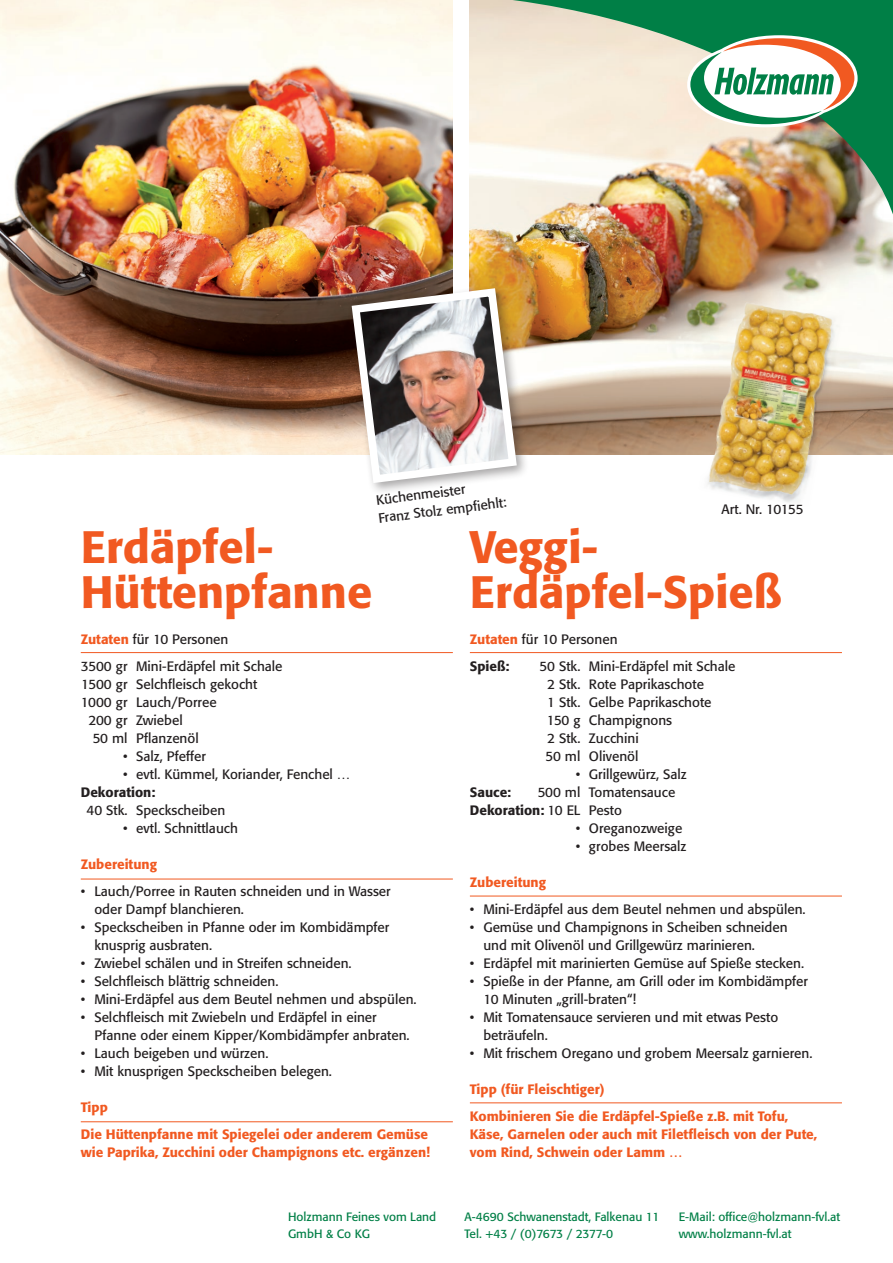
<style>
.page{position:relative;width:893px;height:1263px;background:#fff}
.page>*{position:absolute;margin:0;border:0;box-sizing:border-box;transform-origin:0 0}
.t1{font:500 45px/45px "Formata";color:#f15921}
.t2{font:13.5px/18px "Formata";color:#231f20}
.t3{font:500 13.5px/27px "Formata";color:#f15921}
.t4{font:500 13.5px "Formata";color:#231f20}
.t5{font:13.5px "Formata";letter-spacing:-.02em;color:#231f20}
.t6{font:12px/16.5px "Formata";color:#007f46}
.s1{font-weight:500;color:#f15921}
.s2{font-weight:500}
</style>
<div class="page">
<img style="left:470px;top:264px;width:423px;height:190px">
<img style="left:0;top:0;width:453px;height:454px">
<hr style="left:81px;top:652px;width:372px;height:1px;background:#f15921">
<hr style="left:470px;top:652px;width:372px;height:1px;background:#f15921">
<hr style="left:81px;top:879px;width:372px;height:1px;background:#f15921">
<hr style="left:81px;top:1121px;width:372px;height:1px;background:#f15921">
<hr style="left:470px;top:896px;width:372px;height:1px;background:#f15921">
<hr style="left:470px;top:1102px;width:372px;height:1px;background:#f15921">
<div style="left:347px;top:284px;width:182px;height:212px;background:#231f20;opacity:.4"></div>
<img style="left:347px;top:284px;width:174px;height:203px">
<img style="left:688px;top:279px;width:169px;height:224px">
<img style="left:384px;top:0;width:509px;height:264px">
<svg style="left:687px;top:35px;width:171px;height:92px"></svg>
<p class="t2" style="left:375px;top:491px;width:131px;rotate:-7deg">Küchenmeister<br>Franz Stolz empfiehlt:</p>
<h1 class="t1" style="left:470px;top:524px;width:314px">Veggi-<br>Erdäpfel-Spieß</h1>
<p class="t2" style="left:470px;top:626px;width:149px;line-height:27px"><span class="s1">Zutaten</span> für 10 Personen<br><span class="s2">Spieß:</span></p>
<p class="t5" style="left:721px;top:501px;width:84px">Art. Nr. 10155</p>
<h1 class="t1" style="left:81px;top:524px;width:293px">Erdäpfel-<br>Hüttenpfanne</h1>
<p class="t2" style="left:81px;top:626px;width:203px;line-height:27px"><span class="s1">Zutaten</span> für 10 Personen<br>3500 gr Mini-Erdäpfel mit Schale</p>
<p class="t2" style="left:81px;top:675px;width:178px">1500 gr Selchfleisch gekocht</p>
<p class="t2" style="left:81px;top:693px;width:137px">1000 gr Lauch/Porree</p>
<p class="t2" style="left:88px;top:711px;width:96px">200 gr Zwiebel</p>
<p class="t2" style="left:93px;top:729px;width:108px">50 ml Pflanzenöl</p>
<p class="t2" style="left:123px;top:747px;width:84px">• Salz, Pfeffer</p>
<p class="t2" style="left:123px;top:765px;width:229px">• evtl. Kümmel, Koriander, Fenchel …</p>
<p class="t4" style="left:81px;top:784px;width:76px">Dekoration:</p>
<p class="t2" style="left:87px;top:801px;width:140px">40 Stk. Speckscheiben</p>
<p class="t2" style="left:123px;top:819px;width:116px">• evtl. Schnittlauch</p>
<p class="t3" style="left:81px;top:851px;width:78px">Zubereitung</p>
<p class="t2" style="left:94px;top:882px;width:298px;text-indent:-14px">• Lauch/Porree in Rauten schneiden und in Wasser oder Dampf blanchieren.</p>
<p class="t2" style="left:94px;top:918px;width:297px;text-indent:-14px">• Speckscheiben in Pfanne oder im Kombidämpfer knusprig ausbraten.</p>
<p class="t2" style="left:81px;top:954px;width:272px">• Zwiebel schälen und in Streifen schneiden.</p>
<p class="t2" style="left:81px;top:972px;width:199px">• Selchfleisch blättrig schneiden.</p>
<p class="t2" style="left:81px;top:990px;width:337px">• Mini-Erdäpfel aus dem Beutel nehmen und abspülen.</p>
<p class="t2" style="left:94px;top:1008px;width:317px;text-indent:-14px">• Selchfleisch mit Zwiebeln und Erdäpfel in einer<br>Pfanne oder einem Kipper/Kombidämpfer anbraten.</p>
<p class="t2" style="left:81px;top:1044px;width:189px">• Lauch beigeben und würzen.</p>
<p class="t2" style="left:81px;top:1062px;width:253px">• Mit knusprigen Speckscheiben belegen.</p>
<p class="t3" style="left:81px;top:1094px;width:349px">Tipp<br>Die Hüttenpfanne mit Spiegelei oder anderem Gemüse</p>
<p class="t3" style="left:81px;top:1139px;width:351px">wie Paprika, Zucchini oder Champignons etc. ergänzen!</p>
<p class="t2" style="left:546px;top:657px;width:191px;text-indent:-6px">50 Stk. Mini-Erdäpfel mit Schale<br>2 Stk. Rote Paprikaschote<br>1 Stk. Gelbe Paprikaschote<br>150 g Champignons<br>2 Stk. Zucchini<br>50 ml Olivenöl</p>
<p class="t2" style="left:576px;top:765px;width:112px">• Grillgewürz, Salz</p>
<p class="t2" style="left:470px;top:783px;width:207px;text-indent:68px">500 ml Tomatensauce<br><span class="s2">Dekoration:</span> 10 EL Pesto</p>
<p class="t2" style="left:576px;top:819px;width:108px">• Oreganozweige</p>
<p class="t2" style="left:576px;top:837px;width:112px">• grobes Meersalz</p>
<p class="t3" style="left:470px;top:869px;width:78px">Zubereitung</p>
<p class="t2" style="left:470px;top:900px;width:337px">• Mini-Erdäpfel aus dem Beutel nehmen und abspülen.</p>
<p class="t2" style="left:483px;top:918px;width:306px;text-indent:-14px">• Gemüse und Champignons in Scheiben schneiden und mit Olivenöl und Grillgewürz marinieren.</p>
<p class="t2" style="left:470px;top:954px;width:336px">• Erdäpfel mit marinierten Gemüse auf Spieße stecken.</p>
<p class="t2" style="left:483px;top:972px;width:326px;text-indent:-14px">• Spieße in der Pfanne, am Grill oder im Kombidämpfer<br>10 Minuten „grill-braten“!</p>
<p class="t2" style="left:483px;top:1008px;width:296px;text-indent:-14px">• Mit Tomatensauce servieren und mit etwas Pesto beträufeln.</p>
<p class="t2" style="left:470px;top:1044px;width:344px">• Mit frischem Oregano und grobem Meersalz garnieren.</p>
<p class="t3" style="left:470px;top:1076px;width:320px">Tipp (für Fleischtiger)<br>Kombinieren Sie die Erdäpfel-Spieße z.B. mit Tofu,</p>
<p class="t3" style="left:470px;top:1125px;width:349px;line-height:18px">Käse, Garnelen oder auch mit Filetfleisch von der Pute, vom Rind, Schwein oder Lamm …</p>
<p class="t4" style="left:470px;top:784px;width:43px">Sauce:</p>
<p class="t6" style="left:288px;top:1209px;width:150px">Holzmann Feines vom Land<br>GmbH &amp; Co KG</p>
<p class="t6" style="left:465px;top:1209px;width:196px">A-4690 Schwanenstadt, Falkenau 11<br>Tel. +43 / (0)7673 / 2377-0</p>
<p class="t6" style="left:679px;top:1209px;width:163px">E-Mail: office@holzmann-fvl.at www.holzmann-fvl.at</p>
</div>
